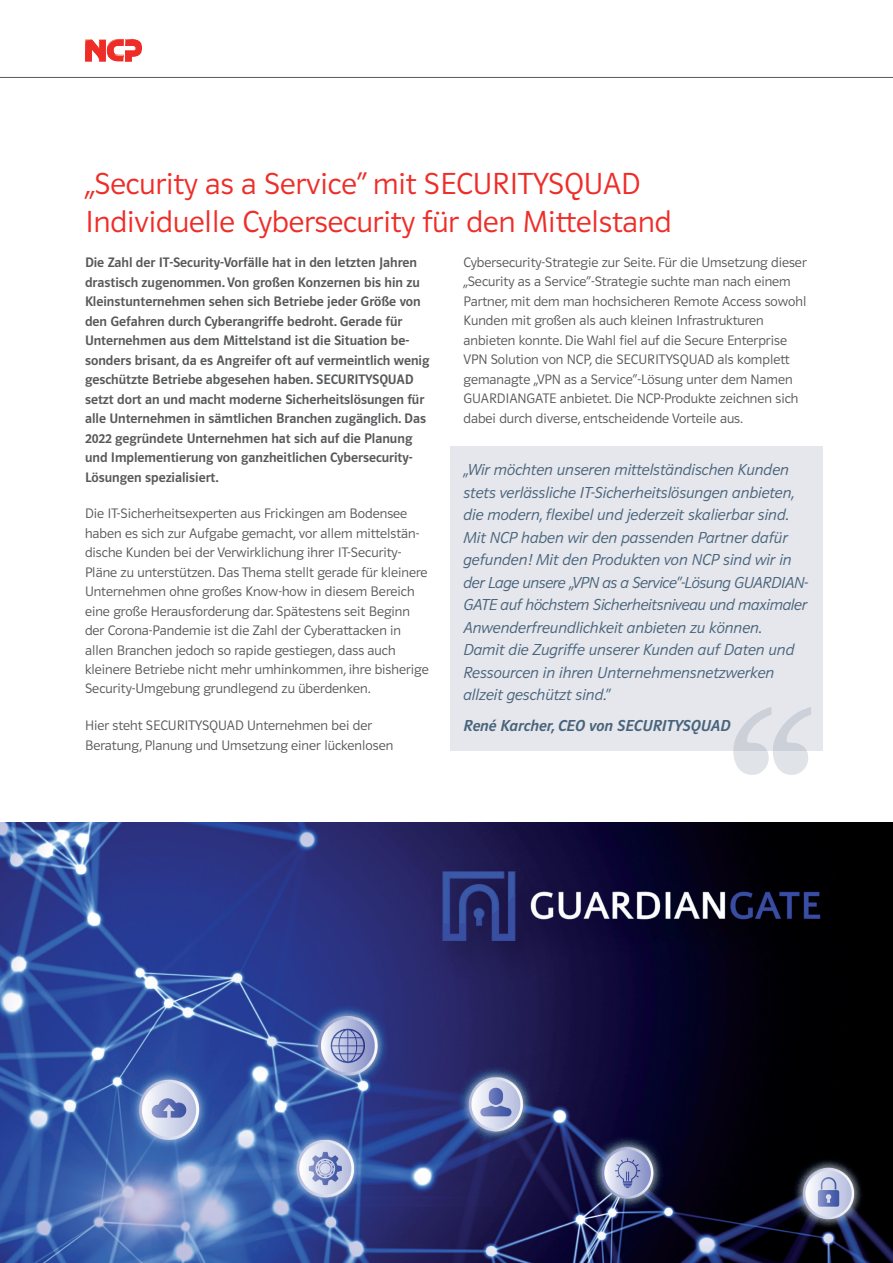
<style>
.page{position:relative;width:893px;height:1263px;background:#fff}
.page>*{position:absolute;margin:0;border:0;box-sizing:border-box;transform-origin:0 0}
.t1{font:31.5px/37.8px "Polo 22 Leicht";color:#ee2d28}
.t2{font:16.5px/22.5px "Polo 22 Leicht Kursiv";color:#48647c}
.t3{font:16.5px "Polo 22 Krftg Kursiv";color:#48647c}
.t4{font:14.25px/19.5px "Polo 22 Leicht";color:#57585a}
.t5{font:14.25px/19.5px "Polo 22 Krftg";color:#57585a}
</style>
<div class="page">
<img style="left:0;top:823px;width:893px;height:440px">
<div style="left:451px;top:446px;width:372px;height:304px;background:#e6e7ec"></div>
<svg style="left:733px;top:707px;width:78px;height:68px"></svg>
<hr style="left:0;top:77px;width:893px;height:1px;background:#57585a">
<svg style="left:85px;top:39px;width:57px;height:23px"></svg>
<img style="left:107px;top:39px;width:12px;height:18px">
<img style="left:108px;top:39px;width:15px;height:8px">
<h1 class="t1" style="left:85px;top:164px;width:588px">„Security as a Service“ mit SECURITYSQUAD<br>Individuelle Cybersecurity für den Mittelstand</h1>
<p class="t5" style="left:85px;top:253px;width:346px">Die Zahl der IT-Security-Vorfälle hat in den letzten Jahren drastisch zugenommen. Von großen Konzernen bis hin zu Kleinstunternehmen sehen sich Betriebe jeder Größe von den Gefahren durch Cyberangriffe bedroht. Gerade für Unternehmen aus dem Mittelstand ist die Situation be&shy;sonders brisant, da es Angreifer oft auf vermeintlich wenig geschützte Betriebe abgesehen haben. SECURITYSQUAD setzt dort an und macht moderne Sicherheitslösungen für alle Unternehmen in sämtlichen Branchen zugänglich. Das 2022 gegründete Unternehmen hat sich auf die Planung und Implementierung von ganzheitlichen Cybersecurity-Lösungen spezialisiert.</p>
<p class="t4" style="left:85px;top:504px;width:345px">Die IT-Sicherheitsexperten aus Frickingen am Bodensee haben es sich zur Aufgabe gemacht, vor allem mittelstän&shy;dische Kunden bei der Verwirklichung ihrer IT-Security-Pläne zu unterstützen. Das Thema stellt gerade für kleinere Unternehmen ohne großes Know-how in diesem Bereich eine große Herausforderung dar. Spätestens seit Beginn der Corona-Pandemie ist die Zahl der Cyberattacken in allen Branchen jedoch so rapide gestiegen, dass auch kleinere Betriebe nicht mehr umhinkommen, ihre bisherige Security-Umgebung grundlegend zu überdenken.</p>
<p class="t4" style="left:85px;top:715px;width:310px">Hier steht SECURITYSQUAD Unternehmen bei der<br>Beratung, Planung und Umsetzung einer lückenlosen</p>
<p class="t4" style="left:463px;top:252px;width:345px">Cybersecurity-Strategie zur Seite. Für die Umsetzung dieser „Security as a Service“-Strategie suchte man nach einem Partner, mit dem man hochsicheren Remote Access sowohl Kunden mit großen als auch kleinen Infrastrukturen anbieten konnte. Die Wahl fiel auf die Secure Enterprise VPN Solution von NCP, die SECURITYSQUAD als komplett gemanagte „VPN as a Service“-Lösung unter dem Namen GUARDIANGATE anbietet. Die NCP-Produkte zeichnen sich dabei durch diverse, entscheidende Vorteile aus.</p>
<p class="t2" style="left:463px;top:459px;width:346px">„Wir möchten unseren mittelständischen Kunden stets verlässliche IT-Sicherheitslösungen anbieten, die modern, flexibel und jederzeit skalierbar sind.<br>Mit NCP haben wir den passenden Partner dafür gefunden! Mit den Produkten von NCP sind wir in der Lage unsere „VPN as a Service“-Lösung GUARDIAN-GATE auf höchstem Sicherheitsniveau und maximaler Anwenderfreundlichkeit anbieten zu können.<br>Damit die Zugriffe unserer Kunden auf Daten und Ressourcen in ihren Unternehmensnetzwerken allzeit geschützt sind.“</p>
<p class="t3" style="left:463px;top:717px;width:269px">René Karcher, CEO von SECURITYSQUAD</p>
</div>
